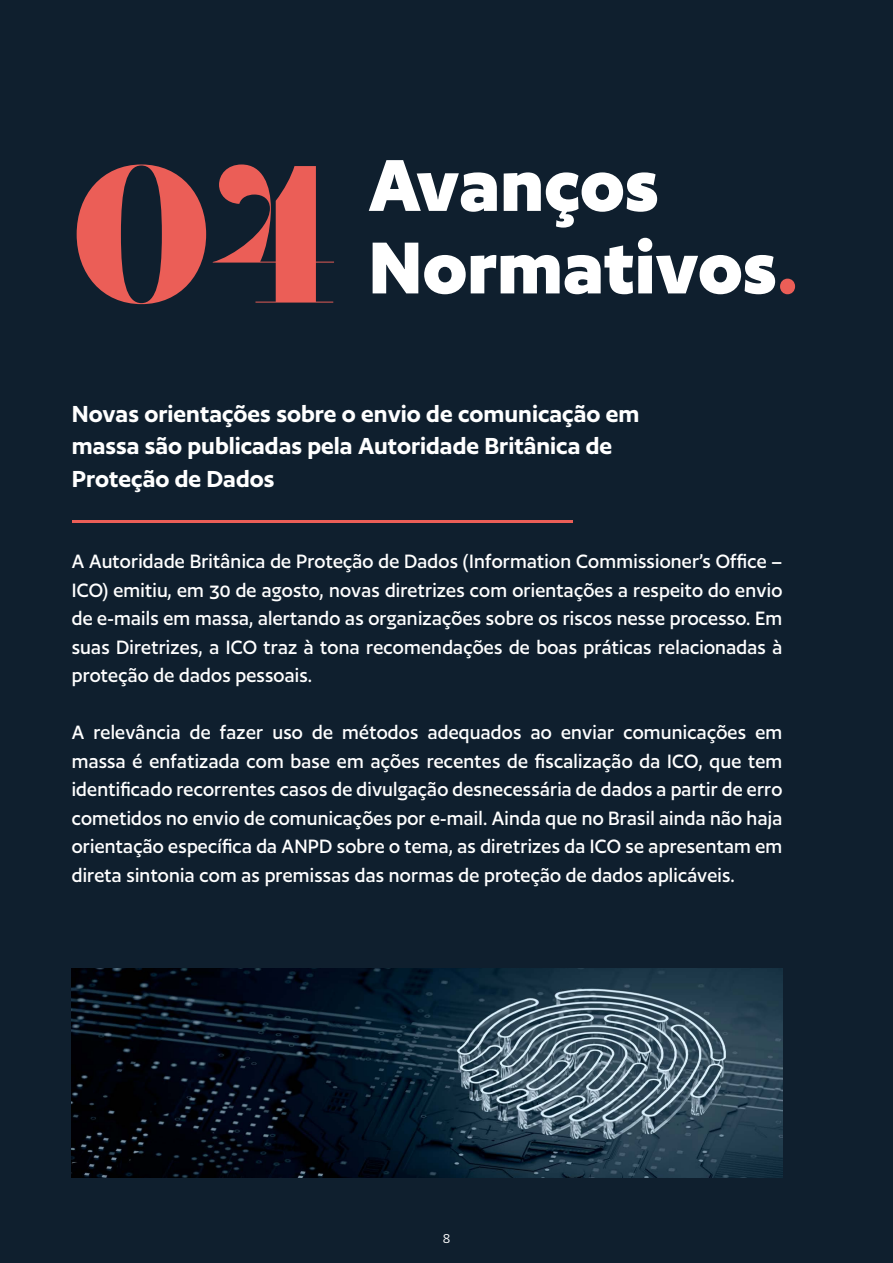
<style>
.page{position:relative;width:893px;height:1263px;background:#0f1f2e}
.page>*{position:absolute;margin:0;border:0;box-sizing:border-box;transform-origin:0 0}
.t1{font:195px "Lust Display Didone";color:#eb5e57}
.t2{font:700 85.5px/82.5px "Author";color:#fff}
.t3{font:600 27px/32.4px "Author";color:#fff}
.t4{font:700 22.5px/28.5px "Author Variable";letter-spacing:.01em;color:#fff;text-align:justify;scale:.95 1}
.t5{font:15px "Author";color:#fff}
.s1{color:#eb5e57}
</style>
<div class="page">
<hr style="left:72px;top:521px;width:500px;height:2px;background:#eb5e57">
<img style="left:72px;top:968px;width:710px;height:210px">
<h1 class="t1" style="left:71px;top:111px;width:266px">04</h1>
<h2 class="t2" style="left:368px;top:143px;width:432px">Avanços<br>Normativos<span class="s1">.</span></h2>
<p class="t3" style="left:72px;top:397px;width:569px">Novas orientações sobre o envio de comunicação em massa são publicadas pela Autoridade Britânica de<br>Proteção de Dados</p>
<p class="t4" style="left:72px;top:547px;width:749px">A Autoridade Britânica de Proteção de Dados (Information Commissioner’s Office – ICO) emitiu, em 30 de agosto, novas diretrizes com orientações a respeito do envio de e-mails em massa, alertando as organizações sobre os riscos nesse processo. Em suas Diretrizes, a ICO traz à tona recomendações de boas práticas relacionadas à proteção de dados pessoais.</p>
<p class="t4" style="left:72px;top:718px;width:749px">A relevância de fazer uso de métodos adequados ao enviar comunicações em massa é enfatizada com base em ações recentes de fiscalização da ICO, que tem identificado recorrentes casos de divulgação desnecessária de dados a partir de erro cometidos no envio de comunicações por e-mail. Ainda que no Brasil ainda não haja orientação específica da ANPD sobre o tema, as diretrizes da ICO se apresentam em direta sintonia com as premissas das normas de proteção de dados aplicáveis.</p>
<p class="t5" style="left:443px;top:1231px;width:9px">8</p>
</div>
